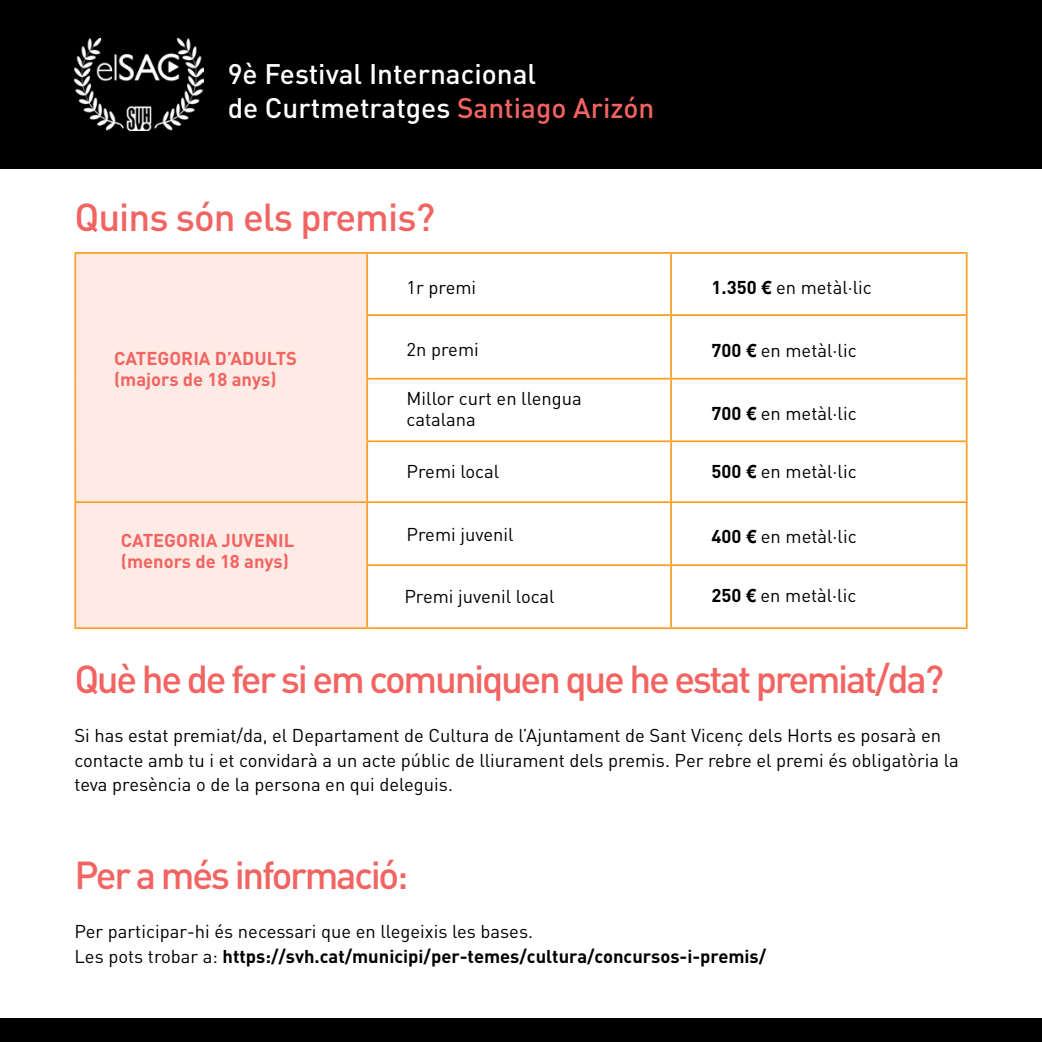
<style>
.page{position:relative;width:1042px;height:1042px;background:#fff}
.page>*{position:absolute;margin:0;border:0;box-sizing:border-box;transform-origin:0 0}
.t1{font:500 38.5px "DIN Pro";letter-spacing:-.06em;color:#f16462}
.t2{font:500 38.5px "DIN Pro";letter-spacing:-.025em;color:#f16462}
.t3{font:500 28px/33.6px "DIN Pro";color:#fff}
.t4{font:18.38px/24.5px "DIN";color:#000}
.t5{font:700 18.38px/21px "DIN";color:#f16462}
.s1{color:#f16462}
.s2{font-weight:700}
.s3{font-family:"Helvetica Neue LT Std";font-weight:700}
</style>
<div class="page">
<div style="left:0;top:0;width:1042px;height:168px;background:#000"></div>
<img style="left:74px;top:38px;width:130px;height:92px">
<div style="left:0;top:1019px;width:1042px;height:23px;background:#000"></div>
<div style="left:76px;top:254px;width:290px;height:373px;background:#feebe5"></div>
<hr style="left:74px;top:254px;width:2px;height:61px;background:#f99f26">
<hr style="left:74px;top:315px;width:2px;height:64px;background:#f99f26">
<hr style="left:74px;top:379px;width:2px;height:62px;background:#f99f26">
<hr style="left:74px;top:441px;width:2px;height:60px;background:#f99f26">
<hr style="left:74px;top:503px;width:2px;height:62px;background:#f99f26">
<hr style="left:74px;top:565px;width:2px;height:62px;background:#f99f26">
<hr style="left:366px;top:254px;width:2px;height:60px;background:#f99f26">
<hr style="left:366px;top:503px;width:2px;height:61px;background:#f99f26">
<hr style="left:366px;top:566px;width:2px;height:61px;background:#f99f26">
<hr style="left:367px;top:627px;width:304px;height:2px;background:#f99f26">
<hr style="left:670px;top:254px;width:2px;height:60px;background:#f99f26">
<hr style="left:670px;top:316px;width:2px;height:62px;background:#f99f26">
<hr style="left:670px;top:379px;width:2px;height:61px;background:#f99f26">
<hr style="left:670px;top:442px;width:2px;height:59px;background:#f99f26">
<hr style="left:670px;top:503px;width:2px;height:61px;background:#f99f26">
<hr style="left:670px;top:566px;width:2px;height:61px;background:#f99f26">
<hr style="left:966px;top:566px;width:1px;height:61px;background:#f99f26">
<hr style="left:671px;top:627px;width:296px;height:2px;background:#f99f26">
<hr style="left:74px;top:252px;width:293px;height:2px;background:#f99f26">
<hr style="left:367px;top:252px;width:304px;height:2px;background:#f99f26">
<hr style="left:671px;top:252px;width:296px;height:2px;background:#f99f26">
<hr style="left:966px;top:254px;width:1px;height:60px;background:#f99f26">
<hr style="left:74px;top:501px;width:293px;height:2px;background:#f99f26">
<hr style="left:74px;top:627px;width:293px;height:2px;background:#f99f26">
<hr style="left:966px;top:503px;width:1px;height:61px;background:#f99f26">
<hr style="left:366px;top:564px;width:305px;height:2px;background:#f99f26">
<hr style="left:671px;top:564px;width:296px;height:2px;background:#f99f26">
<hr style="left:366px;top:314px;width:305px;height:2px;background:#f99f26">
<hr style="left:366px;top:316px;width:2px;height:62px;background:#f99f26">
<hr style="left:671px;top:314px;width:296px;height:2px;background:#f99f26">
<hr style="left:966px;top:316px;width:1px;height:62px;background:#f99f26">
<hr style="left:366px;top:442px;width:2px;height:59px;background:#f99f26">
<hr style="left:966px;top:442px;width:1px;height:59px;background:#f99f26">
<hr style="left:367px;top:501px;width:304px;height:2px;background:#f99f26">
<hr style="left:671px;top:501px;width:296px;height:2px;background:#f99f26">
<hr style="left:366px;top:378px;width:305px;height:1px;background:#f99f26">
<hr style="left:366px;top:379px;width:2px;height:61px;background:#f99f26">
<hr style="left:671px;top:378px;width:296px;height:1px;background:#f99f26">
<hr style="left:966px;top:379px;width:1px;height:61px;background:#f99f26">
<hr style="left:366px;top:440px;width:305px;height:2px;background:#f99f26">
<hr style="left:671px;top:440px;width:296px;height:2px;background:#f99f26">
<h2 class="t3" style="left:228px;top:54px;width:428px">9è Festival Internacional<br>de Curtmetratges <span class="s1">Santiago Arizón</span></h2>
<h1 class="t2" style="left:74px;top:186px;width:362px">Quins són els premis?</h1>
<p class="t5" style="left:114px;top:347px;width:184px">CATEGORIA D’ADULTS (majors de 18 anys)</p>
<p class="t5" style="left:121px;top:529px;width:175px">CATEGORIA JUVENIL (menors de 18 anys)</p>
<p class="t4" style="left:407px;top:275px;width:71px">1r premi</p>
<p class="t4" style="left:711px;top:275px;width:162px"><span class="s2">1.350</span> <span class="s3">€</span> en metàl·lic</p>
<p class="t4" style="left:407px;top:337px;width:74px">2n premi</p>
<p class="t4" style="left:711px;top:337px;width:147px"><span class="s2">700</span> <span class="s3">€</span> en metàl·lic</p>
<p class="t4" style="left:407px;top:387px;width:177px;line-height:21px">Millor curt en llengua catalana</p>
<p class="t4" style="left:711px;top:401px;width:147px"><span class="s2">700</span> <span class="s3">€</span> en metàl·lic</p>
<p class="t4" style="left:407px;top:458px;width:94px">Premi local</p>
<p class="t4" style="left:711px;top:459px;width:147px"><span class="s2">500</span> <span class="s3">€</span> en metàl·lic</p>
<p class="t4" style="left:407px;top:521px;width:108px">Premi juvenil</p>
<p class="t4" style="left:711px;top:523px;width:147px"><span class="s2">400</span> <span class="s3">€</span> en metàl·lic</p>
<p class="t4" style="left:404px;top:583px;width:152px">Premi juvenil local</p>
<p class="t4" style="left:711px;top:583px;width:146px"><span class="s2">250</span> <span class="s3">€</span> en metàl·lic</p>
<h1 class="t1" style="left:74px;top:648px;width:871px">Què he de fer si em comuniquen que he estat premiat/da?</h1>
<p class="t4" style="left:74px;top:723px;width:886px">Si has estat premiat/da, el Departament de Cultura de l’Ajuntament de Sant Vicenç dels Horts es posarà en contacte amb tu i et convidarà a un acte públic de lliurament dels premis. Per rebre el premi és obligatòria la teva presència o de la persona en qui deleguis.</p>
<h1 class="t1" style="left:74px;top:844px;width:336px">Per a més informació:</h1>
<p class="t4" style="left:74px;top:919px;width:693px">Per participar-hi és necessari que en llegeixis les bases.<br>Les pots trobar a: <span class="s2">https://svh.cat/municipi/per-temes/cultura/concursos-i-premis/</span></p>
</div>
